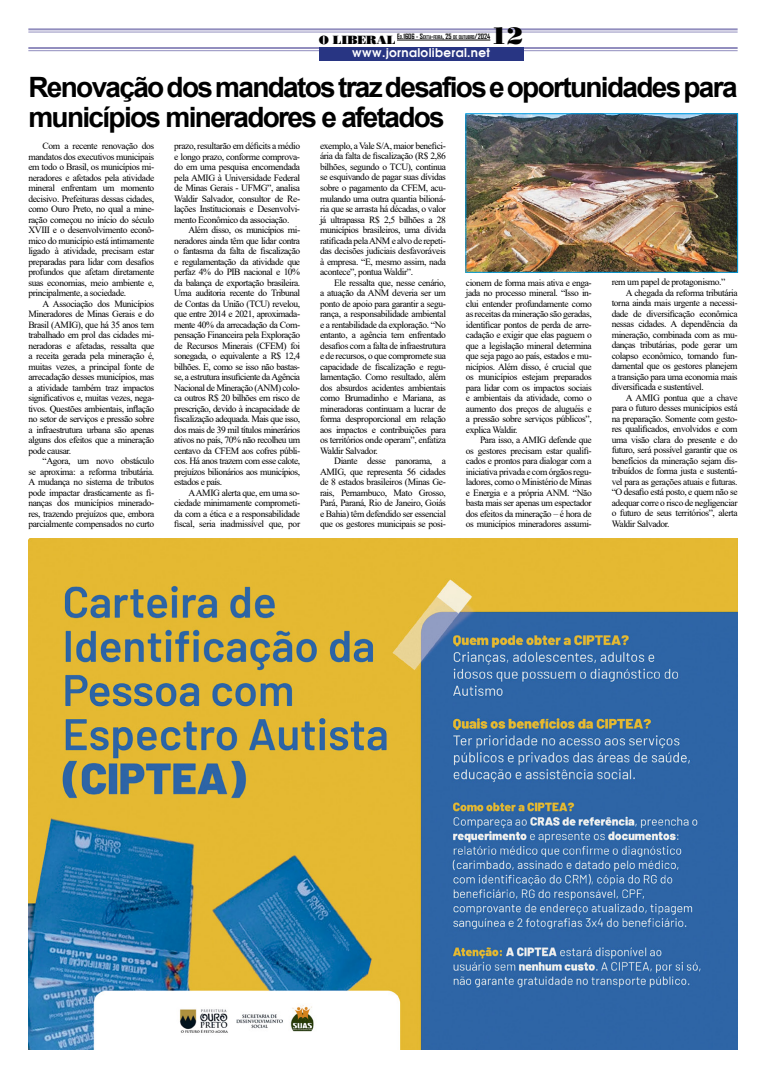
<style>
.page{position:relative;width:766px;height:1078px;background:#fff}
.page>*{position:absolute;margin:0;border:0;box-sizing:border-box;transform-origin:0 0}
.t1{font:700 28px/30px "Arial";letter-spacing:-.06em;color:#000}
.t2{font:24px "Bodnoff";color:#000}
.t3{font:12px "Avalon";letter-spacing:.03em;color:#fff}
.t4{font:9.5px/10.5px "Times New Roman";letter-spacing:-.04em;color:#000;text-align:justify}
.t5{font:700 4.9px "Agency FB";color:#000}
.s1{font-family:"Bodnoff";font-weight:400;font-size:12px}
.s2{font-size:7px}
</style>
<div class="page">
<hr style="left:28px;top:47px;width:709px;height:2px;background:#918dbe">
<hr style="left:28px;top:50px;width:709px;height:1px;background:#918dbe">
<div style="left:319px;top:47px;width:204px;height:13px;background:#283583"></div>
<hr style="left:28px;top:28px;width:709px;height:2px;background:#918dbe">
<hr style="left:28px;top:32px;width:709px;height:1px;background:#918dbe">
<hr style="left:397px;top:40px;width:93px;height:1px;background:#000">
<img style="left:28px;top:539px;width:709px;height:510px">
<img style="left:467px;top:115px;width:268px;height:155px">
<div style="left:465px;top:113px;width:272px;height:159px;border:1px solid #009fe3"></div>
<h2 class="t2" style="left:491px;top:21px;width:34px">12</h2>
<h1 class="t1" style="left:28px;top:72px;width:710px">Renovação dos mandatos traz desafios e oportunidades para municípios mineradores e afetados</h1>
<p class="t4" style="left:28px;top:140px;width:127px;text-indent:14px">Com a recente renovação dos mandatos dos executivos municipais em todo o Brasil, os municípios mi&shy;neradores e afetados pela atividade mineral enfrentam um momento decisivo. Prefeituras dessas cidades, como Ouro Preto, no qual a mine&shy;ração começou no início do século XVIII e o desenvolvimento econô&shy;mico do município está intimamente ligado à atividade, precisam estar preparadas para lidar com desafios profundos que afetam diretamente suas economias, meio ambiente e, principalmente, a sociedade.</p>
<p class="t4" style="left:28px;top:298px;width:127px;text-indent:14px">A Associação dos Municípios Mineradores de Minas Gerais e do Brasil (AMIG), que há 35 anos tem trabalhado em prol das cidades mi&shy;neradoras e afetadas, ressalta que a receita gerada pela mineração é, muitas vezes, a principal fonte de arrecadação desses municípios, mas a atividade também traz impactos significativos e, muitas vezes, nega&shy;tivos. Questões ambientais, inflação no setor de serviços e pressão sobre a infraestrutura urbana são apenas alguns dos efeitos que a mineração pode causar.</p>
<p class="t4" style="left:28px;top:455px;width:127px;text-indent:14px">“Agora, um novo obstáculo se aproxima: a reforma tributária.<br>A mudança no sistema de tributos pode impactar drasticamente as fi&shy;nanças dos municípios minerado&shy;res, trazendo prejuízos que, embora parcialmente compensados no curto</p>
<p class="t5" style="left:319px;top:34px;width:173px"><span class="s1">O LIBERAL</span> <span class="s2">E</span>D<span class="s2">.1606 - S</span>EXTA<span class="s2">-</span>FEIRA<span class="s2">, 25</span> DE OUTUBRO<span class="s2">/2024</span></p>
<p class="t3" style="left:352px;top:45px;width:140px">www.jornaloliberal.net</p>
<p class="t4" style="left:320px;top:140px;width:127px">exemplo, a Vale S/A, maior benefici&shy;ária da falta de fiscalização (R$ 2,86 bilhões, segundo o TCU), continua se esquivando de pagar suas dívidas sobre o pagamento da CFEM, acu&shy;mulando uma outra quantia bilioná&shy;ria que se arrasta há décadas, o valor já ultrapassa R$ 2,5 bilhões a 28 municípios brasileiros, uma dívida ratificada pela ANM e alvo de repeti&shy;das decisões judiciais desfavoráveis à empresa. “E, mesmo assim, nada acontece”, pontua Waldir”.</p>
<p class="t4" style="left:320px;top:277px;width:127px;text-indent:14px">Ele ressalta que, nesse cenário, a atuação da ANM deveria ser um ponto de apoio para garantir a segu&shy;rança, a responsabilidade ambiental e a rentabilidade da exploração. “No entanto, a agência tem enfrentado desafios com a falta de infraestrutura e de recursos, o que compromete sua capacidade de fiscalização e regu&shy;lamentação. Como resultado, além dos absurdos acidentes ambientais como Brumadinho e Mariana, as mineradoras continuam a lucrar de forma desproporcional em relação aos impactos e contribuições para os territórios onde operam”, enfatiza Waldir Salvador.</p>
<p class="t4" style="left:320px;top:455px;width:127px;text-indent:14px">Diante desse panorama, a AMIG, que representa 56 cidades de 8 estados brasileiros (Minas Ge&shy;rais, Pernambuco, Mato Grosso, Pará, Paraná, Rio de Janeiro, Goiás e Bahia) têm defendido ser essencial que os gestores municipais se posi-</p>
<p class="t4" style="left:174px;top:140px;width:127px">prazo, resultarão em déficits a médio e longo prazo, conforme comprova&shy;do em uma pesquisa encomendada pela AMIG à Universidade Federal de Minas Gerais - UFMG”, analisa Waldir Salvador, consultor de Re&shy;lações Institucionais e Desenvolvi&shy;mento Econômico da associação.</p>
<p class="t4" style="left:174px;top:224px;width:127px;text-indent:14px">Além disso, os municípios mi&shy;neradores ainda têm que lidar contra o fantasma da falta de fiscalização e regulamentação da atividade que perfaz 4% do PIB nacional e 10% da balança de exportação brasileira.<br>Uma auditoria recente do Tribunal de Contas da União (TCU) revelou, que entre 2014 e 2021, aproximada&shy;mente 40% da arrecadação da Com&shy;pensação Financeira pela Exploração de Recursos Minerais (CFEM) foi sonegada, o equivalente a R$ 12,4 bilhões. E, como se isso não bastas&shy;se, a estrutura insuficiente da Agência Nacional de Mineração (ANM) colo&shy;ca outros R$ 20 bilhões em risco de prescrição, devido à incapacidade de fiscalização adequada. Mais que isso, dos mais de 39 mil títulos minerários ativos no país, 70% não recolheu um centavo da CFEM aos cofres públi&shy;cos. Há anos trazem com esse calote, prejuízos bilionários aos municípios, estados e país.</p>
<p class="t4" style="left:174px;top:487px;width:127px;text-indent:14px">A AMIG alerta que, em uma so&shy;ciedade minimamente comprometi&shy;da com a ética e a responsabilidade fiscal, seria inadmissível que, por</p>
<p class="t4" style="left:611px;top:276px;width:115px">rem um papel de protagonismo.”</p>
<p class="t4" style="left:625px;top:287px;width:113px">A chegada da reforma tributária</p>
<p class="t4" style="left:611px;top:297px;width:127px">torna ainda mais urgente a necessi-</p>
<p class="t4" style="left:611px;top:308px;width:127px">dade de diversificação econômica</p>
<p class="t4" style="left:611px;top:318px;width:127px">nessas cidades. A dependência da</p>
<p class="t4" style="left:611px;top:329px;width:127px">mineração, combinada com as mu-</p>
<p class="t4" style="left:611px;top:339px;width:127px">danças tributárias, pode gerar um</p>
<p class="t4" style="left:611px;top:350px;width:127px">colapso econômico, tornando fun-</p>
<p class="t4" style="left:611px;top:360px;width:127px">damental que os gestores planejem</p>
<p class="t4" style="left:611px;top:371px;width:127px">a transição para uma economia mais</p>
<p class="t4" style="left:611px;top:381px;width:94px">diversificada e sustentável.</p>
<p class="t4" style="left:625px;top:392px;width:113px">A AMIG pontua que a chave</p>
<p class="t4" style="left:611px;top:402px;width:127px">para o futuro desses municípios está</p>
<p class="t4" style="left:611px;top:413px;width:127px">na preparação. Somente com gesto-</p>
<p class="t4" style="left:611px;top:423px;width:127px">res qualificados, envolvidos e com</p>
<p class="t4" style="left:611px;top:434px;width:127px">uma visão clara do presente e do</p>
<p class="t4" style="left:611px;top:444px;width:127px">futuro, será possível garantir que os</p>
<p class="t4" style="left:611px;top:455px;width:127px">benefícios da mineração sejam dis-</p>
<p class="t4" style="left:611px;top:465px;width:127px">tribuídos de forma justa e sustentá-</p>
<p class="t4" style="left:611px;top:475px;width:127px">vel para as gerações atuais e futuras.</p>
<p class="t4" style="left:611px;top:486px;width:127px">“O desafio está posto, e quem não se</p>
<p class="t4" style="left:611px;top:496px;width:127px">adequar corre o risco de negligenciar</p>
<p class="t4" style="left:611px;top:507px;width:127px">o futuro de seus territórios”, alerta</p>
<p class="t4" style="left:611px;top:517px;width:59px">Waldir Salvador.</p>
<p class="t4" style="left:465px;top:277px;width:127px">cionem de forma mais ativa e enga&shy;jada no processo mineral. “Isso in&shy;clui entender profundamente como as receitas da mineração são geradas, identificar pontos de perda de arre&shy;cadação e exigir que elas paguem o que a legislação mineral determina que seja pago ao país, estados e mu&shy;nicípios. Além disso, é crucial que os municípios estejam preparados para lidar com os impactos sociais e ambientais da atividade, como o aumento dos preços de aluguéis e a pressão sobre serviços públicos”, explica Waldir.</p>
<p class="t4" style="left:465px;top:434px;width:127px;text-indent:14px">Para isso, a AMIG defende que os gestores precisam estar qualifi&shy;cados e prontos para dialogar com a iniciativa privada e com órgãos regu&shy;ladores, como o Ministério de Minas e Energia e a própria ANM. “Não basta mais ser apenas um espectador dos efeitos da mineração – é hora de os municípios mineradores assumi-</p>
</div>
